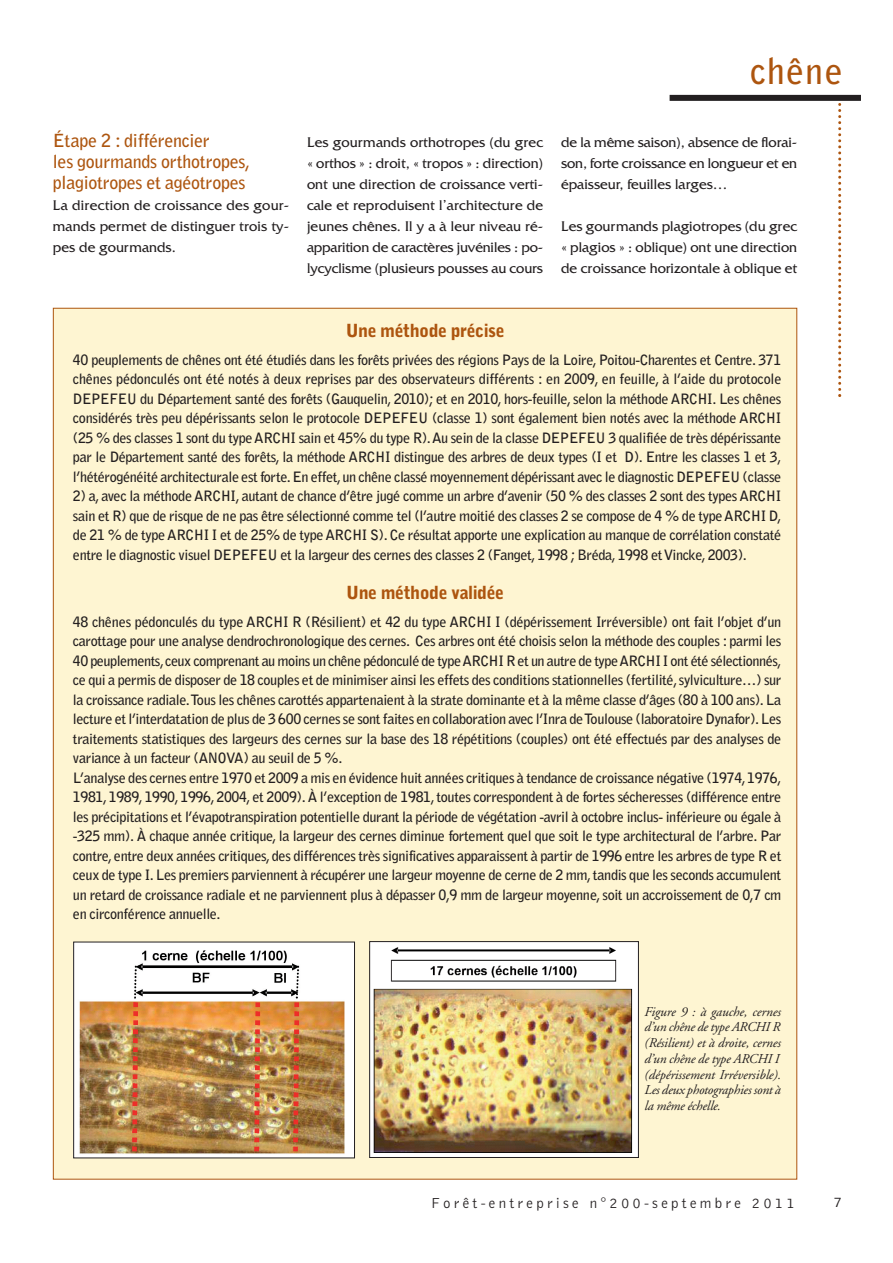
<style>
.page{position:relative;width:893px;height:1263px;background:#fff}
.page>*{position:absolute;margin:0;border:0;box-sizing:border-box;transform-origin:0 0}
.t1{font:700 36px "Bell Gothic";letter-spacing:.03em;color:#ad550f}
.t2{font:700 18px/21px "Bell Gothic";letter-spacing:-.015em;color:#ad550f}
.t3{font:900 18px "Bell Gothic";letter-spacing:-.03em;color:#ad550f}
.t4{font:300 15px "Bell Gothic";letter-spacing:.21em;color:#231f20}
.t5{font:14.7px/21px "Friz Quadrata";color:#231f20;text-align:justify}
.t6{font:700 14.25px/19.5px "Bell Gothic";letter-spacing:-.03em;color:#231f20;text-align:justify}
.t7{font:italic 13.5px/15.8px "Adobe Garamond";letter-spacing:-.015em;color:#231f20}
</style>
<div class="page">
<svg style="left:838px;top:103px;width:3px;height:294px"></svg>
<div style="left:669px;top:95px;width:192px;height:6px;background:#231f20"></div>
<div style="left:53px;top:308px;width:744px;height:871px;background:#fef5d2"></div>
<img style="left:75px;top:944px;width:278px;height:212px">
<div style="left:73px;top:942px;width:282px;height:216px;border:1px solid #231f20"></div>
<div style="left:370px;top:942px;width:268px;height:215px;background:#fff"></div>
<img style="left:373px;top:988px;width:260px;height:165px">
<div style="left:369px;top:941px;width:270px;height:217px;border:1px solid #231f20"></div>
<img style="left:390px;top:947px;width:227px;height:35px">
<h1 class="t1" style="left:750px;top:57px;width:94px">chêne</h1>
<p class="t2" style="left:53px;top:132px;width:199px">Étape 2 : différencier<br>les gourmands orthotropes, plagiotropes et agéotropes</p>
<p class="t5" style="left:53px;top:196px;width:238px">La direction de croissance des gour&shy;mands permet de distinguer trois ty&shy;pes de gourmands.</p>
<p class="t5" style="left:307px;top:133px;width:238px">Les gourmands orthotropes (du grec « orthos » : droit, « tropos » : direction) ont une direction de croissance verti&shy;cale et reproduisent l’architecture de jeunes chênes. Il y a à leur niveau ré&shy;apparition de caractères juvéniles : po&shy;lycyclisme (plusieurs pousses au cours</p>
<p class="t5" style="left:561px;top:133px;width:238px">de la même saison), absence de florai&shy;son, forte croissance en longueur et en épaisseur, feuilles larges…</p>
<p class="t5" style="left:561px;top:217px;width:238px">Les gourmands plagiotropes (du grec « plagios » : oblique) ont une direction de croissance horizontale à oblique et</p>
<p class="t3" style="left:346px;top:324px;width:161px">Une méthode précise</p>
<p class="t6" style="left:73px;top:351px;width:710px">40 peuplements de chênes ont été étudiés dans les forêts privées des régions Pays de la Loire, Poitou-Charentes et Centre. 371 chênes pédonculés ont été notés à deux reprises par des observateurs différents : en 2009, en feuille, à l’aide du protocole DEPEFEU du Département santé des forêts (Gauquelin, 2010); et en 2010, hors-feuille, selon la méthode ARCHI. Les chênes considérés très peu dépérissants selon le protocole DEPEFEU (classe 1) sont également bien notés avec la méthode ARCHI (25 % des classes 1 sont du type ARCHI sain et 45% du type R).Au sein de la classe DEPEFEU 3 qualifiée de très dépérissante par le Département santé des forêts, la méthode ARCHI distingue des arbres de deux types (I et D). Entre les classes 1 et 3, l’hétérogénéité architecturale est forte.En effet,un chêne classé moyennement dépérissant avec le diagnostic DEPEFEU (classe</p>
<p class="t6" style="left:73px;top:487px;width:710px">2) a, avec la méthode ARCHI, autant de chance d’être jugé comme un arbre d’avenir (50 % des classes 2 sont des types ARCHI sain et R) que de risque de ne pas être sélectionné comme tel (l’autre moitié des classes 2 se compose de 4 % de type ARCHI D, de 21 % de type ARCHI I et de 25% de type ARCHI S). Ce résultat apporte une explication au manque de corrélation constaté entre le diagnostic visuel DEPEFEU et la largeur des cernes des classes 2 (Fanget, 1998 ; Bréda, 1998 et Vincke, 2003).</p>
<p class="t3" style="left:346px;top:586px;width:160px">Une méthode validée</p>
<p class="t6" style="left:73px;top:613px;width:710px;text-align:left">48 chênes pédonculés du type ARCHI R (Résilient) et 42 du type ARCHI I (dépérissement Irréversible) ont fait l’objet d’un carottage pour une analyse dendrochronologique des cernes. Ces arbres ont été choisis selon la méthode des couples : parmi les 40 peuplements,ceux comprenant au moins un chêne pédonculé de type ARCHI R et un autre de type ARCHI I ont été sélectionnés, ce qui a permis de disposer de 18 couples et de minimiser ainsi les effets des conditions stationnelles (fertilité,sylviculture…) sur la croissance radiale.Tous les chênes carottés appartenaient à la strate dominante et à la même classe d’âges (80 à 100 ans). La lecture et l’interdatation de plus de 3 600 cernes se sont faites en collaboration avec l’Inra de Toulouse (laboratoire Dynafor).Les traitements statistiques des largeurs des cernes sur la base des 18 répétitions (couples) ont été effectués par des analyses de variance à un facteur (ANOVA) au seuil de 5 %.<br>L’analyse des cernes entre 1970 et 2009 a mis en évidence huit années critiques à tendance de croissance négative (1974,1976, 1981, 1989, 1990, 1996, 2004, et 2009). À l’exception de 1981, toutes correspondent à de fortes sécheresses (différence entre les précipitations et l’évapotranspiration potentielle durant la période de végétation -avril à octobre inclus- inférieure ou égale à -325 mm). À chaque année critique, la largeur des cernes diminue fortement quel que soit le type architectural de l’arbre. Par contre,entre deux années critiques,des différences très significatives apparaissent à partir de 1996 entre les arbres de type R et ceux de type I. Les premiers parviennent à récupérer une largeur moyenne de cerne de 2 mm,tandis que les seconds accumulent un retard de croissance radiale et ne parviennent plus à dépasser 0,9 mm de largeur moyenne, soit un accroissement de 0,7 cm en circonférence annuelle.</p>
<p class="t7" style="left:644px;top:1005px;width:138px">Figure 9 : à gauche, cernes d’un chêne de type ARCHI R (Résilient) et à droite, cernes d’un chêne de type ARCHI I (dépérissement Irréversible).<br>Les deux photographies sont à la même échelle.</p>
<p class="t4" style="left:431px;top:1197px;width:365px">Forêt-entreprise n°200-septembre 2011</p>
<p class="t4" style="left:834px;top:1196px;width:10px">7</p>
</div>
